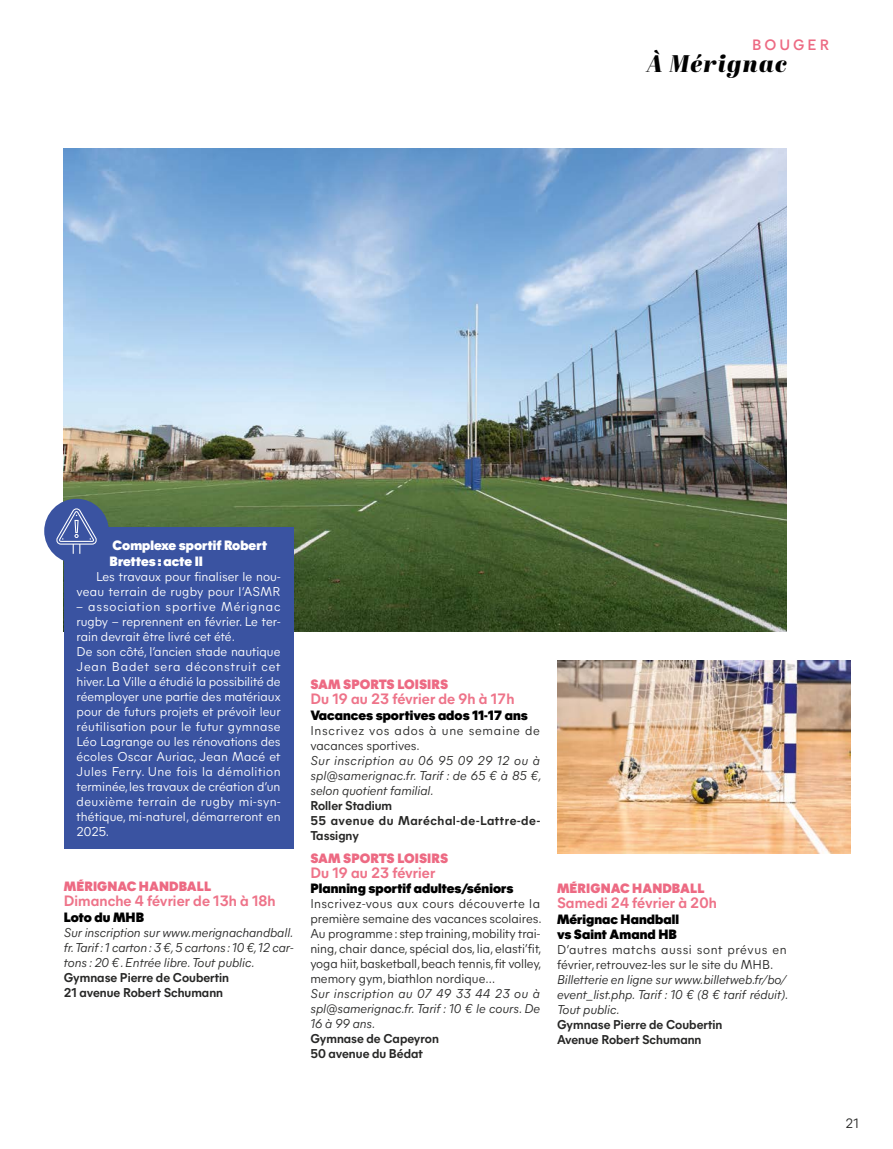
<style>
.page{position:relative;width:893px;height:1149px;background:#fff}
.page>*{position:absolute;margin:0;border:0;box-sizing:border-box;transform-origin:0 0}
.t1{font:italic 24px "Abril Fatface";letter-spacing:.05em;color:#000}
.t2{font:700 15px "Mier A";letter-spacing:.005em;color:#ee7389}
.t3{font:600 15px "Mier A";letter-spacing:.2em;color:#ed6a83}
.t4{font:900 13.5px/15.8px "Mier A";letter-spacing:.005em;color:#000}
.t5{font:900 13.5px "Mier A";letter-spacing:.005em;color:#ed6a83}
.t6{font:900 13.5px/15.8px "Mier A";letter-spacing:.005em;color:#fff}
.t7{font:13.5px "Mier A";color:#282827}
.t8{font:12.75px/15px "Mier A";letter-spacing:.005em;color:#fff;text-align:right}
.t9{font:italic 12.75px/15px "Mier A";color:#282827;text-align:justify}
.t10{font:12.75px/15px "Mier A";color:#282827}
.t11{font:700 12.75px/15px "Mier A";color:#282827}
.t12{font:700 12.75px/15px "Mier A";letter-spacing:.02em;color:#282827}
.t13{font:12.75px/15px "Mier A";letter-spacing:.055em;color:#282827}
</style>
<div class="page">
<img style="left:64px;top:149px;width:723px;height:482px">
<div style="left:64px;top:527px;width:229px;height:321px;background:#3a53a1"></div>
<div style="left:44px;top:498px;width:65px;height:65px;background:#3a53a1;border-radius:50%"></div>
<svg style="left:56px;top:508px;width:41px;height:45px"></svg>
<img style="left:557px;top:660px;width:293px;height:193px">
<p class="t3" style="left:752px;top:33px;width:79px">BOUGER</p>
<h1 class="t1" style="left:647px;top:46px;width:141px">À Mérignac</h1>
<p class="t6" style="left:110px;top:536px;width:159px">Complexe sportif Robert<br>Brettes : acte II</p>
<p class="t8" style="left:77px;top:568px;width:206px">Les travaux pour finaliser le nou&shy;veau terrain de rugby pour l’ASMR</p>
<p class="t8" style="left:77px;top:597px;width:206px;text-align:left">– association sportive Mérignac rugby – reprennent en février. Le ter&shy;rain devrait être livré cet été.<br>De son côté, l’ancien stade nautique Jean Badet sera déconstruit cet hiver. La Ville a étudié la possibilité de réemployer une partie des matériaux pour de futurs projets et prévoit leur réutilisation pour le futur gymnase Léo Lagrange ou les rénovations des écoles Oscar Auriac, Jean Macé et Jules Ferry. Une fois la démolition terminée, les travaux de création d’un deuxième terrain de rugby mi-syn&shy;thétique, mi-naturel, démarreront en 2025.</p>
<p class="t5" style="left:64px;top:876px;width:149px">MÉRIGNAC HANDBALL</p>
<p class="t2" style="left:64px;top:889px;width:213px">Dimanche 4 février de 13h à 18h</p>
<p class="t4" style="left:64px;top:908px;width:82px">Loto du MHB</p>
<p class="t9" style="left:64px;top:924px;width:231px">Sur inscription sur www.merignachandball. fr. Tarif: 1 carton: 3 €, 5 cartons : 10 €, 12 car&shy;tons : 20 € . Entrée libre. Tout public.</p>
<p class="t11" style="left:64px;top:969px;width:167px">Gymnase Pierre de Coubertin<br>21 avenue Robert Schumann</p>
<p class="t5" style="left:310px;top:674px;width:139px">SAM SPORTS LOISIRS</p>
<p class="t2" style="left:310px;top:687px;width:206px">Du 19 au 23 février de 9h à 17h</p>
<p class="t4" style="left:310px;top:706px;width:219px">Vacances sportives ados 11-17 ans</p>
<p class="t13" style="left:310px;top:721px;width:231px">Inscrivez vos ados à une semaine de vacances sportives.</p>
<p class="t9" style="left:310px;top:751px;width:233px">Sur inscription au 06 95 09 29 12 ou à spl@samerignac.fr. Tarif : de 65 € à 85 €, selon quotient familial.</p>
<p class="t12" style="left:310px;top:796px;width:231px">Roller Stadium<br>55 avenue du Maréchal-de-Lattre-de-<br>Tassigny</p>
<p class="t5" style="left:310px;top:847px;width:139px">SAM SPORTS LOISIRS</p>
<p class="t2" style="left:310px;top:861px;width:126px">Du 19 au 23 février</p>
<p class="t4" style="left:310px;top:879px;width:204px">Planning sportif adultes/séniors</p>
<p class="t10" style="left:310px;top:895px;width:233px">Inscrivez-vous aux cours découverte la première semaine des vacances scolaires.<br>Au programme: step training, mobility trai&shy;ning, chair dance, spécial dos, lia, elasti’fit, yoga hiit, basketball, beach tennis, fit volley, memory gym, biathlon nordique…</p>
<p class="t9" style="left:310px;top:985px;width:231px">Sur inscription au 07 49 33 44 23 ou à spl@samerignac.fr. Tarif : 10 € le cours. De 16 à 99 ans.</p>
<p class="t11" style="left:310px;top:1030px;width:130px">Gymnase de Capeyron<br>50 avenue du Bédat</p>
<p class="t5" style="left:557px;top:878px;width:149px">MÉRIGNAC HANDBALL</p>
<p class="t2" style="left:557px;top:891px;width:161px">Samedi 24 février à 20h</p>
<p class="t4" style="left:557px;top:909px;width:123px">Mérignac Handball vs Saint Amand HB</p>
<p class="t10" style="left:557px;top:941px;width:231px">D’autres matchs aussi sont prévus en février, retrouvez-les sur le site du MHB.</p>
<p class="t9" style="left:557px;top:971px;width:233px;text-align:left">Billetterie en ligne sur www.billetweb.fr/bo/ event_list.php. Tarif : 10 € (8 € tarif réduit).<br>Tout public.</p>
<p class="t11" style="left:557px;top:1016px;width:167px">Gymnase Pierre de Coubertin<br>Avenue Robert Schumann</p>
<p class="t7" style="left:846px;top:1112px;width:15px">21</p>
</div>
